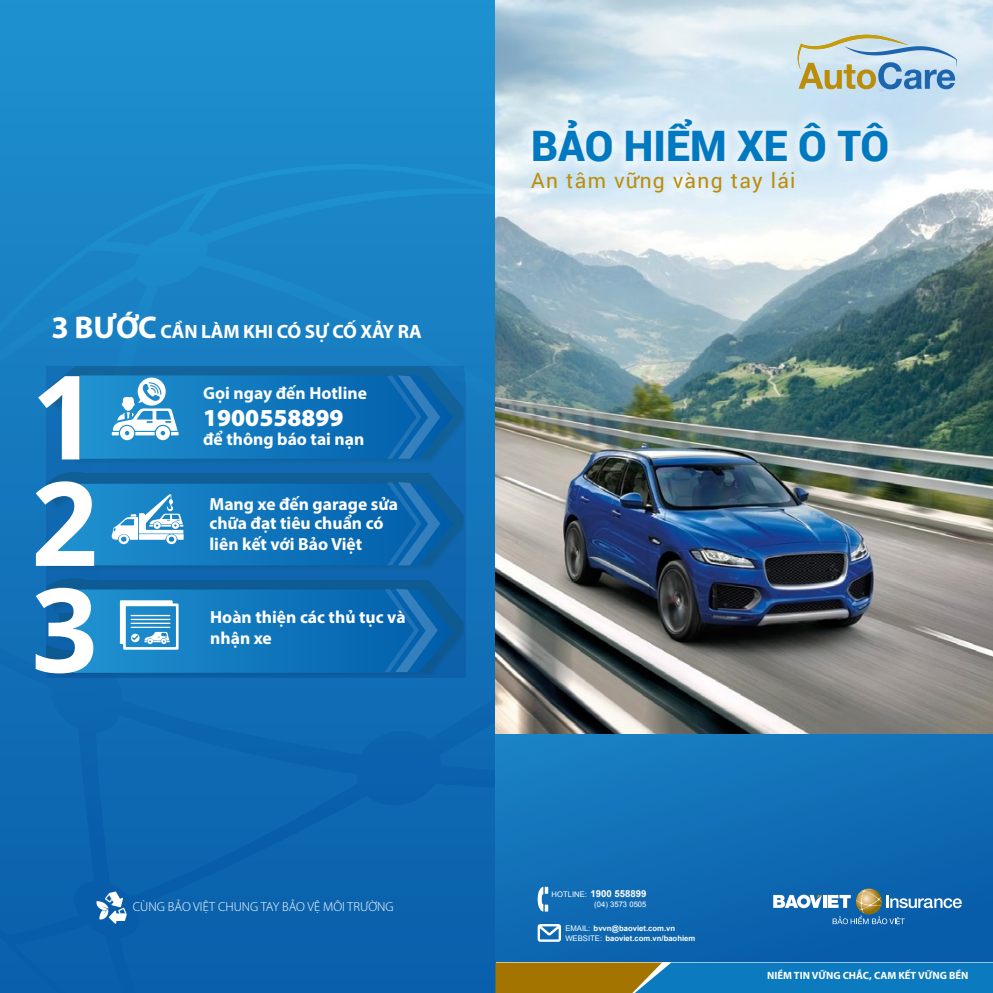
<style>
.page{position:relative;width:993px;height:993px;background:#fff}
.page>*{position:absolute;margin:0;border:0;box-sizing:border-box;transform-origin:0 0}
.t1{font:900 42px "Roboto";color:#0079c1}
.t2{font:900 24.5px "Myriad Pro";color:#fff}
.t3{font:21px "Roboto";letter-spacing:.065em;color:#bb8d0a}
.t4{font:700 19.25px "Myriad Pro";letter-spacing:-.01em;color:#fff}
.t5{font:700 17.5px/19.2px "Myriad Pro";color:#fff}
.t6{font:300 13.12px "Myriad Pro";color:#fff}
.t7{font:700 10.5px "Myriad Pro";color:#fff}
.t8{font:700 9.62px "Arial";color:#fff}
.t9{font:700 7.7px/10.5px "Arial";color:#fff}
.t10{font:7.7px "Arial";color:#fff}
.s1{font-size:31.5px}
.s2{font-weight:400;font-size:7.7px}
.s3{font-weight:400}
</style>
<div class="page">
<div style="left:0;top:0;width:495px;height:992px;background:#1b8bcb"></div>
<svg style="left:0;top:263px;width:495px;height:729px"></svg>
<svg style="left:96px;top:891px;width:31px;height:32px"></svg>
<img style="left:495px;top:0;width:497px;height:734px">
<svg style="left:520px;top:107px;width:379px;height:66px;background:#dcecf6"></svg>
<div style="left:495px;top:734px;width:497px;height:226px;background:linear-gradient(to right,#1475bb,#0c65af)"></div>
<svg style="left:495px;top:962px;width:497px;height:30px;background:#407c87"></svg>
<svg style="left:537px;top:886px;width:11px;height:25px"></svg>
<svg style="left:537px;top:923px;width:24px;height:18px"></svg>
<svg style="left:822px;top:894px;width:4px;height:13px"></svg>
<svg style="left:773px;top:894px;width:48px;height:13px"></svg>
<svg style="left:827px;top:888px;width:134px;height:36px;background:#417eae"></svg>
<svg style="left:797px;top:35px;width:159px;height:54px;background:#b4c6c5"></svg>
<svg style="left:36px;top:366px;width:429px;height:311px"></svg>
<p class="t4" style="left:51px;top:318px;width:372px"><span class="s1">3 BƯỚC</span> CẦN LÀM KHI CÓ SỰ CỐ XẢY RA</p>
<p class="t5" style="left:203px;top:383px;width:165px">Gọi ngay đến Hotline</p>
<h2 class="t2" style="left:203px;top:403px;width:142px">1900558899</h2>
<p class="t5" style="left:203px;top:429px;width:163px">để thông báo tai nạn</p>
<p class="t5" style="left:209px;top:493px;width:190px">Mang xe đến garage sửa chữa đạt tiêu chuẩn có</p>
<p class="t5" style="left:209px;top:534px;width:154px">liên kết với Bảo Việt</p>
<p class="t5" style="left:210px;top:605px;width:197px;line-height:21.2px">Hoàn thiện các thủ tục và nhận xe</p>
<p class="t6" style="left:133px;top:898px;width:262px">CÙNG BẢO VIỆT CHUNG TAY BẢO VỆ MÔI TRƯỜNG</p>
<h1 class="t1" style="left:531px;top:116px;width:359px">BẢO HIỂM XE Ô TÔ</h1>
<p class="t3" style="left:531px;top:166px;width:266px">An tâm vững vàng tay lái</p>
<p class="t8" style="left:551px;top:886px;width:96px"><span class="s2">HOTLINE:</span> 1900 558899</p>
<p class="t10" style="left:594px;top:899px;width:54px">(04) 3573 0505</p>
<p class="t9" style="left:565px;top:922px;width:131px"><span class="s3">EMAIL:</span> bvvn@baoviet.com.vn<br><span class="s3">WEBSITE:</span> baoviet.com.vn/baohiem</p>
<p class="t7" style="left:767px;top:968px;width:202px">NIỀM TIN VỮNG CHẮC, CAM KẾT VỮNG BỀN</p>
</div>
